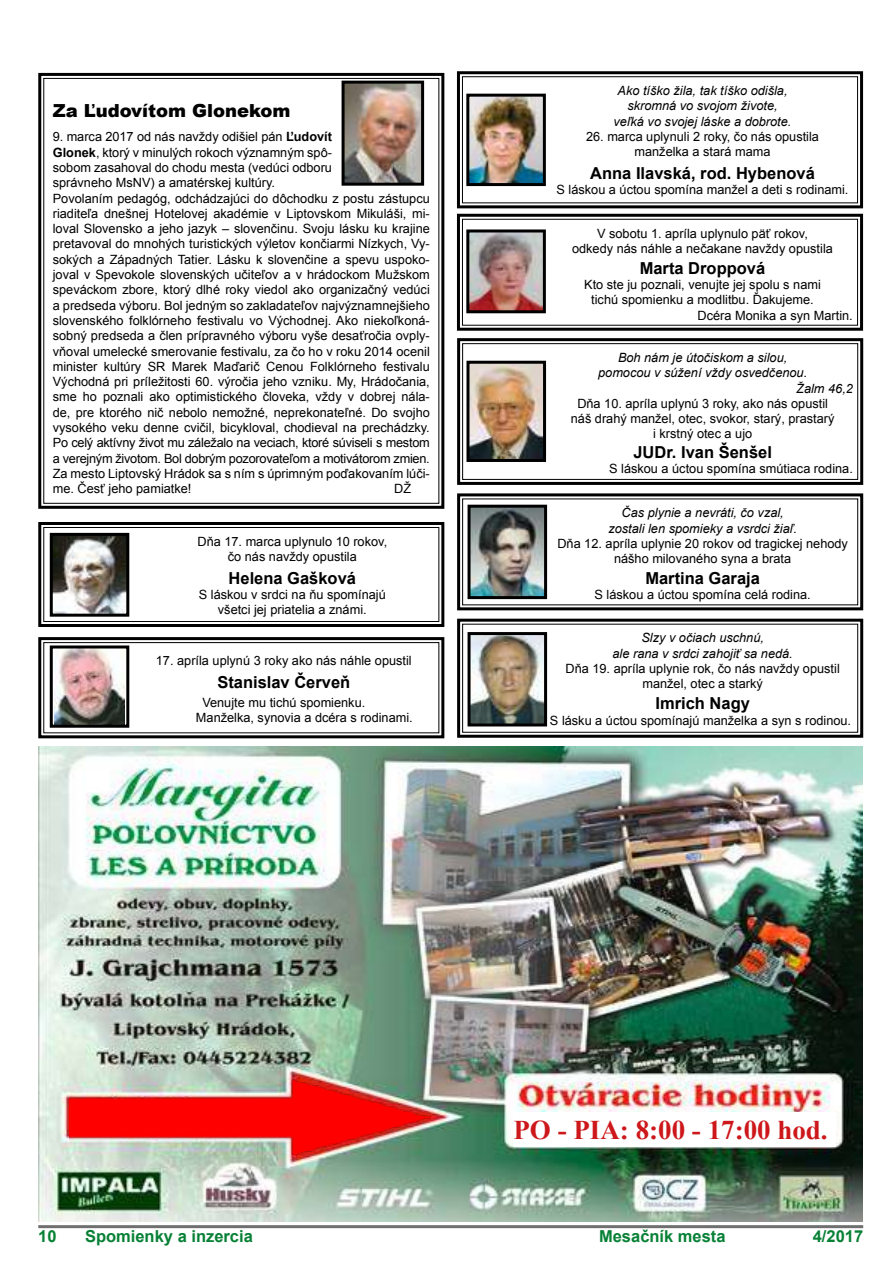
<style>
.page{position:relative;width:893px;height:1263px;background:#fff}
.page>*{position:absolute;margin:0;border:0;box-sizing:border-box;transform-origin:0 0}
.t1{font:700 27px "Times New Roman";color:#cd171a}
.t2{font:900 18px "Arial";color:#000}
.t3{font:700 16.5px "Arial";color:#000}
.t4{font:700 16.5px "Arial";color:#078136}
.t5{font:12.75px/15.3px "Arial";color:#000;text-align:center}
.t6{font:italic 12.75px/15.3px "Arial";color:#000;text-align:center}
.s1{font-weight:700}
</style>
<div class="page">
<hr style="left:38px;top:1225px;width:825px;height:3px;background:#706f6f">
<img style="left:38px;top:746px;width:824px;height:475px">
<svg style="left:38px;top:522px;width:407px;height:105px"></svg>
<div style="left:43px;top:527px;width:396px;height:95px;border:1px solid #000"></div>
<svg style="left:457px;top:71px;width:407px;height:138px"></svg>
<div style="left:462px;top:76px;width:396px;height:127px;border:1px solid #000"></div>
<svg style="left:457px;top:213px;width:407px;height:118px"></svg>
<div style="left:462px;top:219px;width:396px;height:107px;border:1px solid #000"></div>
<svg style="left:457px;top:338px;width:407px;height:147px"></svg>
<div style="left:462px;top:343px;width:396px;height:137px;border:1px solid #000"></div>
<img style="left:54px;top:537px;width:71px;height:76px">
<div style="left:50px;top:533px;width:79px;height:84px;border:3px solid #000"></div>
<img style="left:470px;top:98px;width:72px;height:84px">
<div style="left:466px;top:94px;width:80px;height:92px;border:3px solid #000"></div>
<img style="left:470px;top:233px;width:72px;height:76px">
<div style="left:466px;top:229px;width:80px;height:84px;border:3px solid #000"></div>
<img style="left:470px;top:365px;width:72px;height:93px">
<div style="left:466px;top:361px;width:80px;height:101px;border:3px solid #000"></div>
<svg style="left:457px;top:493px;width:407px;height:118px"></svg>
<img style="left:472px;top:509px;width:71px;height:86px">
<div style="left:468px;top:505px;width:79px;height:94px;border:3px solid #000"></div>
<svg style="left:38px;top:637px;width:407px;height:102px"></svg>
<div style="left:43px;top:642px;width:396px;height:91px;border:1px solid #000"></div>
<img style="left:55px;top:649px;width:69px;height:75px">
<div style="left:50px;top:645px;width:79px;height:83px;border:3px solid #000"></div>
<svg style="left:457px;top:618px;width:407px;height:120px"></svg>
<img style="left:472px;top:636px;width:71px;height:86px">
<div style="left:468px;top:632px;width:79px;height:94px;border:3px solid #000"></div>
<svg style="left:38px;top:72px;width:407px;height:437px"></svg>
<img style="left:346px;top:85px;width:74px;height:97px">
<div style="left:342px;top:81px;width:82px;height:105px;border:3px solid #000"></div>
<img style="left:70px;top:1078px;width:361px;height:76px">
<div style="left:513px;top:1112px;width:323px;height:34px;background:#fff"></div>
<h2 class="t2" style="left:53px;top:98px;width:239px">Za Ľudovítom Glonekom</h2>
<p class="t5" style="left:53px;top:129px;width:379px;text-align:left">9. marca 2017 od nás navždy odišiel pán <span class="s1">Ľudovít<br>Glonek</span>, ktorý v minulých rokoch významným spô-<br>sobom zasahoval do chodu mesta (vedúci odboru<br>správneho MsNV) a amatérskej kultúry.<br>Povolaním pedagóg, odchádzajúci do dôchodku z postu zástupcu riaditeľa dnešnej Hotelovej akadémie v Liptovskom Mikuláši, mi&shy;loval Slovensko a jeho jazyk – slovenčinu. Svoju lásku ku krajine pretavoval do mnohých turistických výletov končiarmi Nízkych, Vy&shy;sokých a Západných Tatier. Lásku k slovenčine a spevu uspoko&shy;joval v Spevokole slovenských učiteľov a v hrádockom Mužskom speváckom zbore, ktorý dlhé roky viedol ako organizačný vedúci a predseda výboru. Bol jedným so zakladateľov najvýznamnejšieho slovenského folklórneho festivalu vo Východnej. Ako niekoľkoná&shy;sobný predseda a člen prípravného výboru vyše desaťročia ovply&shy;vňoval umelecké smerovanie festivalu, za čo ho v roku 2014 ocenil minister kultúry SR Marek Maďarič Cenou Folklórneho festivalu Východná pri príležitosti 60. výročia jeho vzniku. My, Hrádočania, sme ho poznali ako optimistického človeka, vždy v dobrej nála&shy;de, pre ktorého nič nebolo nemožné, neprekonateľné. Do svojho vysokého veku denne cvičil, bicykloval, chodieval na prechádzky.<br>Po celý aktívny život mu záležalo na veciach, ktoré súviseli s mestom a verejným životom. Bol dobrým pozorovateľom a motivátorom zmien.<br>Za mesto Liptovský Hrádok sa s ním s úprimným poďakovaním lúči&shy;me. Česť jeho pamiatke!</p>
<p class="t5" style="left:394px;top:481px;width:18px">DŽ</p>
<p class="t5" style="left:197px;top:534px;width:191px">Dňa 17. marca uplynulo 10 rokov, čo nás navždy opustila</p>
<p class="t3" style="left:229px;top:567px;width:129px">Helena Gašková</p>
<p class="t5" style="left:199px;top:587px;width:189px">S láskou v srdci na ňu spomínajú všetci jej priatelia a známi.</p>
<p class="t5" style="left:156px;top:653px;width:257px">17. apríla uplynú 3 roky ako nás náhle opustil</p>
<p class="t3" style="left:217px;top:671px;width:134px">Stanislav Červeň</p>
<p class="t5" style="left:196px;top:695px;width:218px;text-align:left;text-indent:6px">Venujte mu tichú spomienku.<br>Manželka, synovia a dcéra s rodinami.</p>
<p class="t6" style="left:614px;top:83px;width:179px">Ako tíško žila, tak tíško odišla, skromná vo svojom živote, veľká vo svojej láske a dobrote.</p>
<p class="t5" style="left:586px;top:129px;width:234px">26. marca uplynuli 2 roky, čo nás opustila manželka a stará mama</p>
<p class="t3" style="left:590px;top:162px;width:226px">Anna Ilavská, rod. Hybenová</p>
<p class="t5" style="left:556px;top:182px;width:293px">S láskou a úctou spomína manžel a deti s rodinami.</p>
<p class="t5" style="left:572px;top:226px;width:262px">V sobotu 1. apríla uplynulo päť rokov,<br>odkedy nás náhle a nečakane navždy opustila</p>
<p class="t3" style="left:640px;top:257px;width:127px">Marta Droppová</p>
<p class="t5" style="left:584px;top:277px;width:238px">Kto ste ju poznali, venujte jej spolu s nami</p>
<p class="t5" style="left:591px;top:292px;width:224px">tichú spomienku a modlitbu. Ďakujeme.</p>
<p class="t5" style="left:698px;top:308px;width:157px">Dcéra Monika a syn Martin.</p>
<p class="t6" style="left:618px;top:350px;width:171px">Boh nám je útočiskom a silou,</p>
<p class="t6" style="left:598px;top:365px;width:211px">pomocou v súžení vždy osvedčenou.</p>
<p class="t6" style="left:796px;top:381px;width:58px">Žalm 46,2</p>
<p class="t5" style="left:571px;top:396px;width:265px">Dňa 10. apríla uplynú 3 roky, ako nás opustil náš drahý manžel, otec, svokor, starý, prastarý i krstný otec a ujo</p>
<p class="t3" style="left:633px;top:441px;width:140px">JUDr. Ivan Šenšel</p>
<p class="t5" style="left:609px;top:461px;width:245px">S láskou a úctou spomína smútiaca rodina.</p>
<p class="t6" style="left:608px;top:505px;width:190px">Čas plynie a nevráti, čo vzal, zostali len spomieky a vsrdci žiaľ.</p>
<p class="t5" style="left:557px;top:536px;width:292px">Dňa 12. apríla uplynie 20 rokov od tragickej nehody nášho milovaného syna a brata</p>
<p class="t3" style="left:645px;top:567px;width:116px">Martina Garaja</p>
<p class="t5" style="left:595px;top:587px;width:218px">S láskou a úctou spomína celá rodina.</p>
<p class="t6" style="left:612px;top:630px;width:182px">Slzy v očiach uschnú,<br>ale rana v srdci zahojiť sa nedá.</p>
<p class="t5" style="left:566px;top:661px;width:276px">Dňa 19. apríla uplynie rok, čo nás navždy opustil manžel, otec a starký</p>
<p class="t3" style="left:655px;top:692px;width:96px">Imrich Nagy</p>
<p class="t5" style="left:550px;top:713px;width:303px">S lásku a úctou spomínajú manželka a syn s rodinou.</p>
<h1 class="t1" style="left:513px;top:1111px;width:316px">PO - PIA: 8:00 - 17:00 hod.</h1>
<p class="t4" style="left:38px;top:1225px;width:20px">10</p>
<p class="t4" style="left:85px;top:1225px;width:169px">Spomienky a inzercia</p>
<p class="t4" style="left:599px;top:1225px;width:128px">Mesačník mesta</p>
<p class="t4" style="left:813px;top:1225px;width:52px">4/2017</p>
</div>
